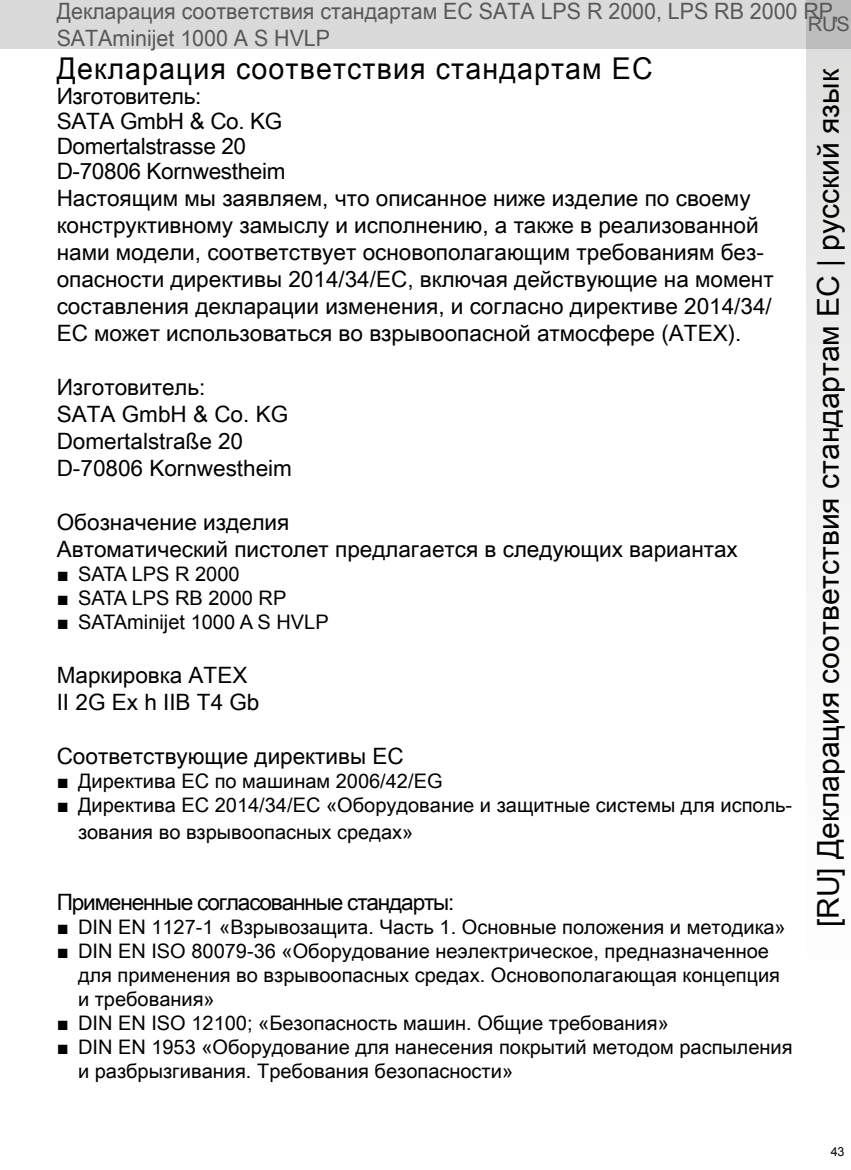
<style>
.page{position:relative;width:851px;height:1170px;background:#fff}
.page>*{position:absolute;margin:0;border:0;box-sizing:border-box;transform-origin:0 0}
.t1{font:30px "Arial Unicode MS";color:#000}
.t2{font:30px "Arial Unicode MS";letter-spacing:.04em;color:#000;scale:.95 1}
.t3{font:22.5px/26.2px "Arial Unicode MS";color:#000}
.t4{font:22.5px/27px "Arial Unicode MS";color:#575756;scale:.95 1}
.t5{font:22.5px "Arial Unicode MS";letter-spacing:-.05em;color:#000}
.t6{font:20px/24px "Arial Unicode MS";color:#000}
.t7{font:20px "Arial";color:#000}
.t8{font:20px "Arial Unicode MS";color:#575756}
.t9{font:12.5px "Arial";color:#000}
.s1{font-family:"Arial"}
</style>
<div class="page">
<div style="left:0;top:0;width:850px;height:49px;background:#dadada"></div>
<svg style="left:806px;top:0;width:44px;height:555px"></svg>
<p class="t4" style="left:57px;top:-3px;width:825px">Декларация соответствия стандартам ЕС SATA LPS R 2000, LPS RB 2000 RP,<br>SATAminijet 1000 A S HVLP</p>
<h1 class="t2" style="left:57px;top:46px;width:628px">Декларация соответствия стандартам ЕС</h1>
<p class="t3" style="left:57px;top:82px;width:718px">Изготовитель:<br>SATA GmbH &amp; Co. KG<br>Domertalstrasse 20<br>D-70806 Kornwestheim<br>Настоящим мы заявляем, что описанное ниже изделие по своему конструктивному замыслу и исполнению, а также в реализованной нами модели, соответствует основополагающим требованиям без&shy;опасности директивы 2014/34/EC, включая действующие на момент составления декларации изменения, и согласно директиве 2014/34/ EC может использоваться во взрывоопасной атмосфере (ATEX).</p>
<p class="t3" style="left:57px;top:373px;width:237px;line-height:27px">Изготовитель:<br>SATA GmbH &amp; Co. KG<br>Domertalstraße 20<br>D-70806 Kornwestheim</p>
<p class="t3" style="left:57px;top:508px;width:682px;line-height:27px">Обозначение изделия<br>Автоматический пистолет предлагается в следующих вариантах</p>
<p class="t7" style="left:57px;top:560px;width:184px">■ SATA LPS R 2000</p>
<p class="t7" style="left:57px;top:584px;width:231px">■ SATA LPS RB 2000 RP</p>
<p class="t7" style="left:57px;top:608px;width:273px">■ SATAminijet 1000 A S HVLP</p>
<p class="t3" style="left:57px;top:661px;width:204px;line-height:27px">Маркировка ATEX<br>II 2G Ex h IIB T4 Gb</p>
<p class="t3" style="left:57px;top:742px;width:348px">Соответствующие директивы ЕС</p>
<p class="t6" style="left:57px;top:768px;width:387px"><span class="s1">■</span> Директива ЕС по машинам 2006/42/EG</p>
<p class="t6" style="left:78px;top:791px;width:715px;line-height:27px;text-indent:-21px"><span class="s1">■</span> Директива ЕС 2014/34/ЕС «Оборудование и защитные системы для исполь&shy;зования во взрывоопасных средах»</p>
<p class="t8" style="left:807px;top:10px;width:44px">RUS</p>
<h1 class="t1" style="left:806px;top:927px;width:860px;rotate:-90deg">[RU] Декларация соответствия стандартам ЕС | русский язык</h1>
<p class="t5" style="left:57px;top:885px;width:399px">Примененные согласованные стандарты:</p>
<p class="t6" style="left:57px;top:914px;width:730px"><span class="s1">■</span> DIN EN 1127-1 «Взрывозащита. Часть 1. Основные положения и методика»</p>
<p class="t6" style="left:78px;top:938px;width:703px;text-indent:-21px"><span class="s1">■</span> DIN EN ISO 80079-36 «Оборудование неэлектрическое, предназначенное для применения во взрывоопасных средах. Основополагающая концепция и требования»</p>
<p class="t6" style="left:57px;top:1010px;width:613px"><span class="s1">■</span> DIN EN ISO 12100; «Безопасность машин. Общие требования»</p>
<p class="t6" style="left:78px;top:1034px;width:716px;text-indent:-21px"><span class="s1">■</span> DIN EN 1953 «Оборудование для нанесения покрытий методом распыления и разбрызгивания. Требования безопасности»</p>
<p class="t9" style="left:830px;top:1143px;width:15px">43</p>
</div>
